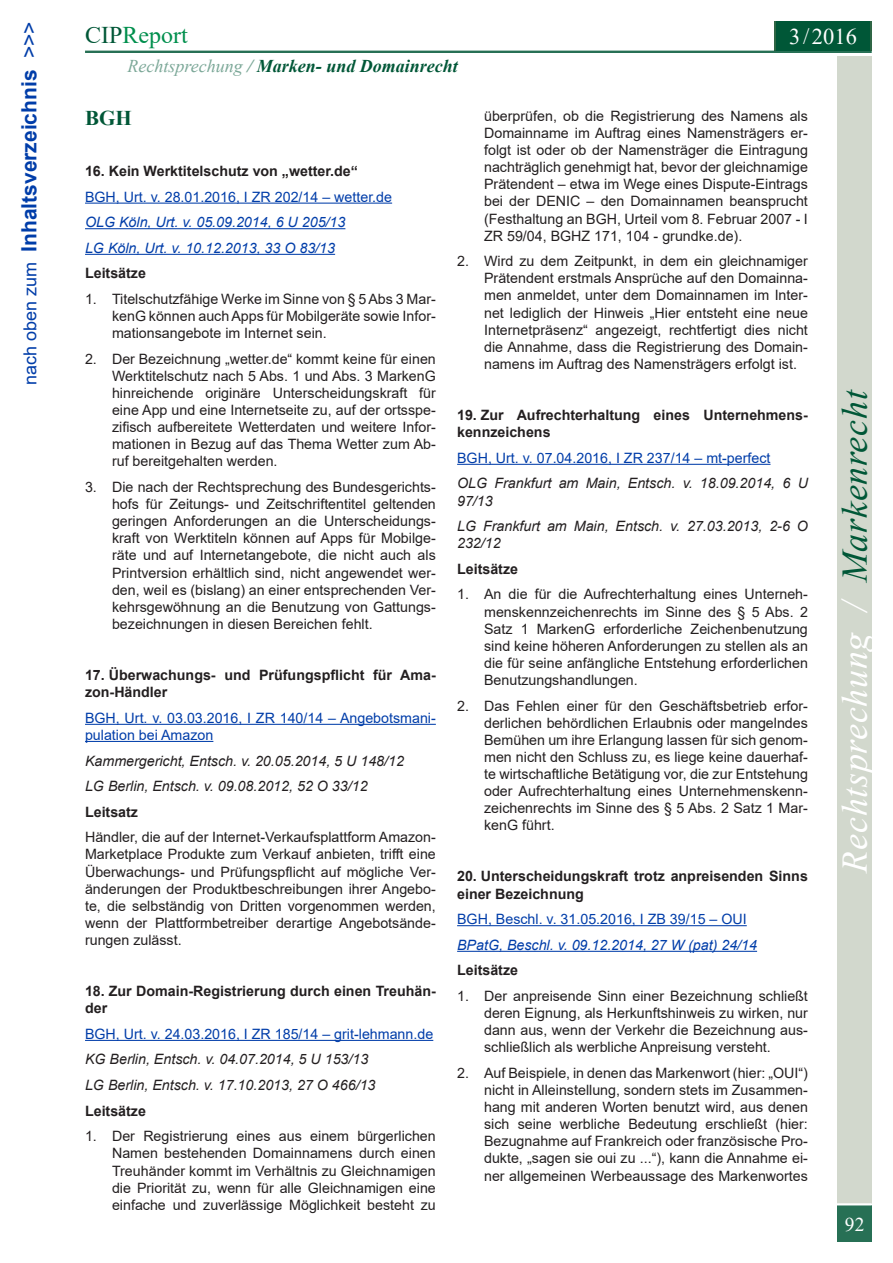
<style>
.page{position:relative;width:893px;height:1263px;background:#fff}
.page>*{position:absolute;margin:0;border:0;box-sizing:border-box;transform-origin:0 0}
.t1{font:italic 36px "Times New Roman";letter-spacing:.02em;color:#fff}
.t2{font:24px "Times New Roman";color:#008f4d}
.t3{font:22.5px "Times New Roman";color:#fff}
.t4{font:700 21px "Arial";color:#003da9}
.Bereichsüberschrifte{font:700 21px "Times New Roman";color:#005737}
.t5{font:19.5px "Times New Roman";color:#fff}
.t6{font:italic 700 18px "Times New Roman";color:#005737}
.Text_mit_Nummerierun{font:14.25px/17.1px "Arial";color:#231f20;text-align:justify}
.Beitragstitel{font:700 14.25px/17.1px "Arial";color:#231f20}
.t7{font:italic 14.25px/17.1px "Arial";color:#231f20}
.Link_zum_Urteil{font:14.25px/17.1px "Arial";color:#003da9}
.Vorheriges_Urteil{font:italic 14.25px "Arial";color:#003da9}
.s1{font-weight:400;font-size:18px}
.s2{font-weight:400}
.s3{color:#005737}
.s4{font-weight:400;color:#7ca898}
.s5{color:#7ca898}
</style>
<div class="page">
<div style="left:838px;top:56px;width:34px;height:1147px;background:#d2d8cd"></div>
<div style="left:838px;top:1205px;width:34px;height:37px;background:#277055"></div>
<hr style="left:85px;top:51px;width:787px;height:2px;background:#005737">
<div style="left:774px;top:21px;width:98px;height:30px;background:#2f6645"></div>
<div style="left:776px;top:21px;width:94px;height:30px;background:#005737"></div>
<hr style="left:85px;top:203px;width:307px;height:1px;background:#003da9">
<hr style="left:85px;top:228px;width:260px;height:1px;background:#003da9">
<hr style="left:85px;top:254px;width:250px;height:1px;background:#003da9">
<hr style="left:85px;top:724px;width:351px;height:1px;background:#003da9">
<hr style="left:85px;top:741px;width:128px;height:1px;background:#003da9">
<hr style="left:85px;top:1040px;width:348px;height:1px;background:#003da9">
<hr style="left:457px;top:464px;width:313px;height:1px;background:#003da9">
<hr style="left:457px;top:925px;width:290px;height:1px;background:#003da9">
<hr style="left:457px;top:951px;width:300px;height:1px;background:#003da9">
<h3 class="t4" style="left:14px;top:385px;width:365px;rotate:-90deg"><span class="s1">nach oben zum</span> Inhaltsverzeichnis <span class="s2">&gt;&gt;&gt;</span></h3>
<h2 class="t2" style="left:85px;top:18px;width:104px"><span class="s3">CIP</span>Report</h2>
<p class="t6" style="left:128px;top:53px;width:332px"><span class="s4">Rechtsprechung</span> <span class="s5">/</span> Marken- und Domainrecht</p>
<h3 class="t3" style="left:789px;top:21px;width:69px">3/2016</h3>
<p class="Bereichsüberschrifte" style="left:85px;top:103px;width:48px">BGH</p>
<p class="Beitragstitel" style="left:85px;top:163px;width:274px">16. Kein Werktitelschutz von „wetter.de“</p>
<p class="Link_zum_Urteil" style="left:85px;top:188px;width:309px">BGH, Urt. v. 28.01.2016, I ZR 202/14 – wetter.de</p>
<p class="Vorheriges_Urteil" style="left:85px;top:213px;width:262px">OLG Köln, Urt. v. 05.09.2014, 6 U 205/13</p>
<p class="Vorheriges_Urteil" style="left:85px;top:239px;width:252px">LG Köln, Urt. v. 10.12.2013, 33 O 83/13</p>
<p class="Beitragstitel" style="left:85px;top:265px;width:62px">Leitsätze</p>
<p class="Text_mit_Nummerierun" style="left:112px;top:290px;width:325px;text-indent:-27px">1. Titelschutzfähige Werke im Sinne von § 5Abs 3 Mar&shy;kenG können auch Apps für Mobilgeräte sowie Infor&shy;mationsangebote im Internet sein.</p>
<p class="Text_mit_Nummerierun" style="left:112px;top:350px;width:325px;text-indent:-27px">2. Der Bezeichnung „wetter.de“ kommt keine für einen Werktitelschutz nach 5 Abs. 1 und Abs. 3 MarkenG hinreichende originäre Unterscheidungskraft für eine App und eine Internetseite zu, auf der ortsspe&shy;zifisch aufbereitete Wetterdaten und weitere Infor&shy;mationen in Bezug auf das Thema Wetter zum Ab&shy;ruf bereitgehalten werden.</p>
<p class="Text_mit_Nummerierun" style="left:112px;top:478px;width:325px;text-indent:-27px">3. Die nach der Rechtsprechung des Bundesgerichts&shy;hofs für Zeitungs- und Zeitschriftentitel geltenden geringen Anforderungen an die Unterscheidungs&shy;kraft von Werktiteln können auf Apps für Mobilge&shy;räte und auf Internetangebote, die nicht auch als Printversion erhältlich sind, nicht angewendet wer&shy;den, weil es (bislang) an einer entsprechenden Ver&shy;kehrsgewöhnung an die Benutzung von Gattungs&shy;bezeichnungen in diesen Bereichen fehlt.</p>
<p class="Beitragstitel" style="left:85px;top:667px;width:352px">17. Überwachungs- und Prüfungspflicht für Ama&shy;zon-Händler</p>
<p class="Link_zum_Urteil" style="left:85px;top:709px;width:352px">BGH, Urt. v. 03.03.2016, I ZR 140/14 – Angebotsmani&shy;pulation bei Amazon</p>
<p class="t7" style="left:85px;top:752px;width:320px">Kammergericht, Entsch. v. 20.05.2014, 5 U 148/12</p>
<p class="t7" style="left:85px;top:778px;width:284px">LG Berlin, Entsch. v. 09.08.2012, 52 O 33/12</p>
<p class="Beitragstitel" style="left:85px;top:803px;width:55px">Leitsatz</p>
<p class="Text_mit_Nummerierun" style="left:85px;top:829px;width:352px">Händler, die auf der Internet-Verkaufsplattform Amazon-Marketplace Produkte zum Verkauf anbieten, trifft eine Überwachungs- und Prüfungspflicht auf mögliche Ver&shy;änderungen der Produktbeschreibungen ihrer Angebo&shy;te, die selbständig von Dritten vorgenommen werden, wenn der Plattformbetreiber derartige Angebotsände&shy;rungen zulässt.</p>
<p class="Beitragstitel" style="left:85px;top:983px;width:352px">18. Zur Domain-Registrierung durch einen Treuhän&shy;der</p>
<p class="Link_zum_Urteil" style="left:85px;top:1025px;width:350px">BGH, Urt. v. 24.03.2016, I ZR 185/14 – grit-lehmann.de</p>
<p class="t7" style="left:85px;top:1051px;width:285px">KG Berlin, Entsch. v. 04.07.2014, 5 U 153/13</p>
<p class="t7" style="left:85px;top:1077px;width:292px">LG Berlin, Entsch. v. 17.10.2013, 27 O 466/13</p>
<p class="Beitragstitel" style="left:85px;top:1102px;width:62px">Leitsätze</p>
<p class="Text_mit_Nummerierun" style="left:112px;top:1128px;width:325px;text-indent:-27px">1. Der Registrierung eines aus einem bürgerlichen Namen bestehenden Domainnamens durch einen Treuhänder kommt im Verhältnis zu Gleichnamigen die Priorität zu, wenn für alle Gleichnamigen eine einfache und zuverlässige Möglichkeit besteht zu</p>
<p class="Text_mit_Nummerierun" style="left:484px;top:107px;width:325px">überprüfen, ob die Registrierung des Namens als Domainname im Auftrag eines Namensträgers er&shy;folgt ist oder ob der Namensträger die Eintragung nachträglich genehmigt hat, bevor der gleichnamige Prätendent – etwa im Wege eines Dispute-Eintrags bei der DENIC – den Domainnamen beansprucht (Festhaltung an BGH, Urteil vom 8. Februar 2007 - I ZR 59/04, BGHZ 171, 104 - grundke.de).</p>
<p class="Text_mit_Nummerierun" style="left:484px;top:253px;width:325px;text-indent:-27px">2. Wird zu dem Zeitpunkt, in dem ein gleichnamiger Prätendent erstmals Ansprüche auf den Domainna&shy;men anmeldet, unter dem Domainnamen im Inter&shy;net lediglich der Hinweis „Hier entsteht eine neue Internetpräsenz“ angezeigt, rechtfertigt dies nicht die Annahme, dass die Registrierung des Domain&shy;namens im Auftrag des Namensträgers erfolgt ist.</p>
<p class="Beitragstitel" style="left:457px;top:407px;width:352px">19. Zur Aufrechterhaltung eines Unternehmens&shy;kennzeichens</p>
<p class="Link_zum_Urteil" style="left:457px;top:449px;width:315px">BGH, Urt. v. 07.04.2016, I ZR 237/14 – mt-perfect</p>
<p class="t7" style="left:457px;top:475px;width:352px">OLG Frankfurt am Main, Entsch. v. 18.09.2014, 6 U<br>97/13</p>
<p class="t7" style="left:457px;top:518px;width:352px">LG Frankfurt am Main, Entsch. v. 27.03.2013, 2-6 O<br>232/12</p>
<p class="Beitragstitel" style="left:457px;top:560px;width:62px">Leitsätze</p>
<p class="Text_mit_Nummerierun" style="left:484px;top:586px;width:325px;text-indent:-27px">1. An die für die Aufrechterhaltung eines Unterneh&shy;menskennzeichenrechts im Sinne des § 5 Abs. 2<br>Satz 1 MarkenG erforderliche Zeichenbenutzung sind keine höheren Anforderungen zu stellen als an die für seine anfängliche Entstehung erforderlichen Benutzungshandlungen.</p>
<p class="Text_mit_Nummerierun" style="left:484px;top:697px;width:325px;text-indent:-27px">2. Das Fehlen einer für den Geschäftsbetrieb erfor&shy;derlichen behördlichen Erlaubnis oder mangelndes Bemühen um ihre Erlangung lassen für sich genom&shy;men nicht den Schluss zu, es liege keine dauerhaf&shy;te wirtschaftliche Betätigung vor, die zur Entstehung oder Aufrechterhaltung eines Unternehmenskenn&shy;zeichenrechts im Sinne des § 5 Abs. 2 Satz 1 Mar&shy;kenG führt.</p>
<p class="Beitragstitel" style="left:457px;top:868px;width:352px">20. Unterscheidungskraft trotz anpreisenden Sinns einer Bezeichnung</p>
<p class="Link_zum_Urteil" style="left:457px;top:910px;width:291px">BGH, Beschl. v. 31.05.2016, I ZB 39/15 – OUI</p>
<p class="Vorheriges_Urteil" style="left:457px;top:935px;width:301px">BPatG, Beschl. v. 09.12.2014, 27 W (pat) 24/14</p>
<p class="Beitragstitel" style="left:457px;top:962px;width:62px">Leitsätze</p>
<p class="Text_mit_Nummerierun" style="left:484px;top:987px;width:325px;text-indent:-27px">1. Der anpreisende Sinn einer Bezeichnung schließt deren Eignung, als Herkunftshinweis zu wirken, nur dann aus, wenn der Verkehr die Bezeichnung aus&shy;schließlich als werbliche Anpreisung versteht.</p>
<p class="Text_mit_Nummerierun" style="left:484px;top:1064px;width:325px;text-indent:-27px">2. Auf Beispiele, in denen das Markenwort (hier: „OUI“) nicht in Alleinstellung, sondern stets im Zusammen&shy;hang mit anderen Worten benutzt wird, aus denen sich seine werbliche Bedeutung erschließt (hier:<br>Bezugnahme auf Frankreich oder französische Pro&shy;dukte, „sagen sie oui zu ...“), kann die Annahme ei&shy;ner allgemeinen Werbeaussage des Markenwortes</p>
<h1 class="t1" style="left:830px;top:872px;width:484px;rotate:-90deg">Rechtsprechung / <span class="s3">Markenrecht</span></h1>
<h3 class="t5" style="left:845px;top:1210px;width:21px">92</h3>
</div>
